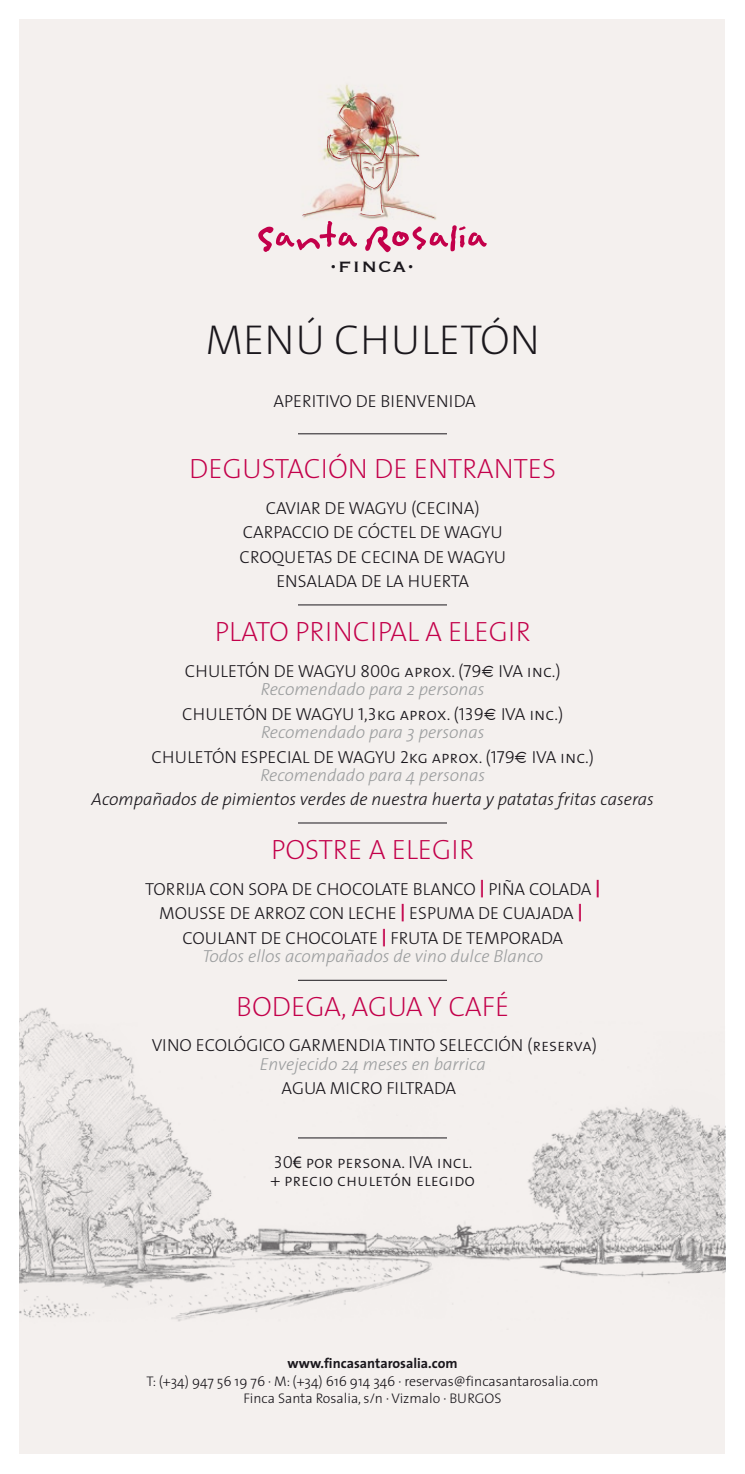
<style>
.page{position:relative;width:745px;height:1474px;background:#fff}
.page>*{position:absolute;margin:0;border:0;box-sizing:border-box;transform-origin:0 0}
.t1{font:42px "The Sans Extra Light Caps";color:#1a171c}
.t2{font:28px "The Sans Extra Light Caps";color:#c3004a}
.t3{font:23.62px "Copperplate";letter-spacing:.05em;color:#1a171c}
.t4{font:17.5px/24.5px "The Sans Light Caps";color:#1a171c;text-align:center}
.t5{font:italic 300 17.5px "The Sans";color:#9c9e9f}
.t6{font:italic 300 17.5px "The Sans";color:#1a171c}
.t7{font:300 14px/17.5px "The Sans";color:#1a171c;text-align:center}
.t8{font:700 14px "The Sans";color:#1a171c}
.s1{font-family:"Times"}
.s2{font-family:"The Sans Bold Caps";color:#c3004a}
.s3{font-family:"Myriad Pro"}
</style>
<div class="page">
<div style="left:20px;top:20px;width:704px;height:1433px;background:#f4f0ee"></div>
<img style="left:19px;top:999px;width:705px;height:332px">
<hr style="left:298px;top:822px;width:148px;height:1px;background:#1a171c">
<hr style="left:298px;top:979px;width:148px;height:1px;background:#1a171c">
<hr style="left:298px;top:604px;width:148px;height:1px;background:#1a171c">
<hr style="left:298px;top:433px;width:148px;height:1px;background:#1a171c">
<hr style="left:298px;top:1137px;width:148px;height:1px;background:#1a171c">
<img style="left:333px;top:84px;width:52px;height:12px">
<svg style="left:258px;top:96px;width:228px;height:156px"></svg>
<h3 class="t3" style="left:329px;top:250px;width:86px">·finca·</h3>
<h1 class="t1" style="left:205px;top:305px;width:336px">MENÚ CHULETÓN</h1>
<p class="t4" style="left:273px;top:388px;width:204px">APERITIVO DE BIENVENIDA</p>
<h2 class="t2" style="left:189px;top:445px;width:368px">DEGUSTACIÓN DE ENTRANTES</h2>
<p class="t4" style="left:239px;top:495px;width:268px">CAVIAR DE WAGYU (CECINA)<br>CARPACCIO DE CÓCTEL DE WAGYU<br>CROQUETAS DE CECINA DE WAGYU<br>ENSALADA DE LA HUERTA</p>
<h2 class="t2" style="left:214px;top:608px;width:317px">PLATO PRINCIPAL A ELEGIR</h2>
<p class="t4" style="left:184px;top:658px;width:377px">CHULETÓN DE WAGYU 800g aprox. (79<span class="s1">€</span> IVA inc.)</p>
<p class="t5" style="left:261px;top:674px;width:225px">Recomendado para 2 personas</p>
<p class="t4" style="left:182px;top:701px;width:382px">CHULETÓN DE WAGYU 1,3kg aprox. (139<span class="s1">€</span> IVA inc.)</p>
<p class="t5" style="left:261px;top:717px;width:225px">Recomendado para 3 personas</p>
<p class="t4" style="left:151px;top:743px;width:444px">CHULETÓN ESPECIAL DE WAGYU 2kg aprox. (179<span class="s1">€</span> IVA inc.)</p>
<p class="t5" style="left:260px;top:760px;width:226px">Recomendado para 4 personas</p>
<p class="t6" style="left:91px;top:785px;width:563px">Acompañados de pimientos verdes de nuestra huerta y patatas fritas caseras</p>
<h2 class="t2" style="left:271px;top:826px;width:204px">POSTRE A ELEGIR</h2>
<p class="t4" style="left:145px;top:876px;width:456px">TORRIJA CON SOPA DE CHOCOLATE BLANCO <span class="s2">|</span> PIÑA COLADA <span class="s2">|<br></span>MOUSSE DE ARROZ CON LECHE <span class="s2">|</span> ESPUMA DE CUAJADA <span class="s2">|<br></span>COULANT DE CHOCOLATE <span class="s2">|</span> FRUTA DE TEMPORADA</p>
<p class="t5" style="left:202px;top:941px;width:342px">Todos ellos acompañados de vino dulce Blanco</p>
<h2 class="t2" style="left:236px;top:982px;width:274px">BODEGA, AGUA Y CAFÉ</h2>
<p class="t4" style="left:152px;top:1032px;width:446px">VINO ECOLÓGICO GARMENDIA TINTO SELECCIÓN (reserva)</p>
<p class="t5" style="left:260px;top:1049px;width:227px">Envejecido 24 meses en barrica</p>
<p class="t4" style="left:281px;top:1075px;width:176px">AGUA MICRO FILTRADA</p>
<p class="t4" style="left:270px;top:1152px;width:206px;line-height:18.4px;text-align:left">30<span class="s3">€</span> por persona. IVA incl. + precio chuletón elegido</p>
<p class="t8" style="left:287px;top:1351px;width:171px">www.fincasantarosalia.com</p>
<p class="t7" style="left:146px;top:1371px;width:453px">T: (+34) 947 56 19 76 · M: (+34) 616 914 346 · reservas@fincasantarosalia.com<br>Finca Santa Rosalia, s/n · Vizmalo · BURGOS</p>
</div>
